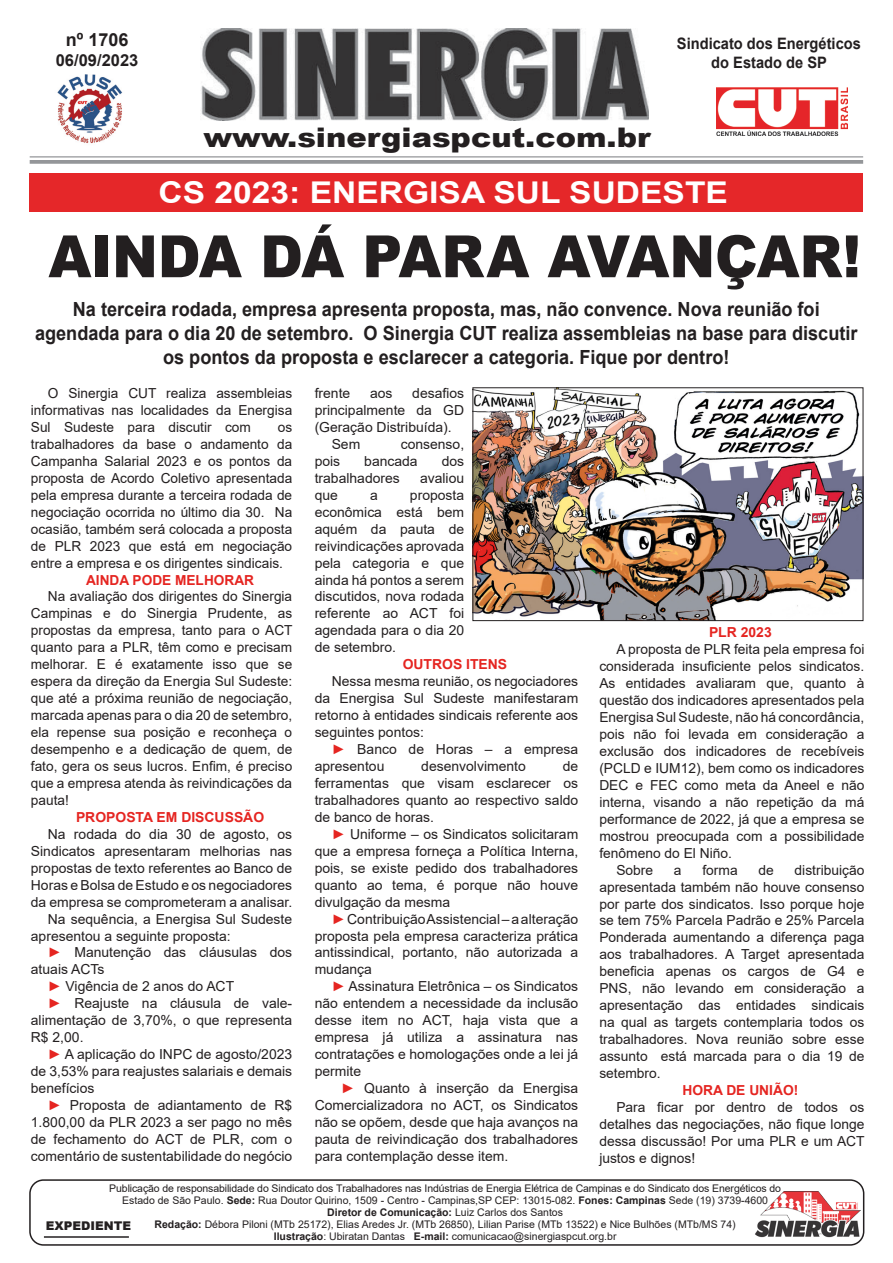
<style>
.page{position:relative;width:893px;height:1263px;background:#fff}
.page>*{position:absolute;margin:0;border:0;box-sizing:border-box;transform-origin:0 0}
.t1{font:900 58.35px "Arial";letter-spacing:-.01em;color:#231f20;scale:.94 1}
.t2{font:700 30px "Arial";color:#fff;scale:1.12 1}
.t3{font:900 27px "Arial";color:#231f20;scale:1.13 1}
.t4{font:700 19.5px/24px "Arial";color:#231f20;text-align:center;scale:.93 1}
.t5{font:700 18px "Arial";color:#231f20}
.t6{font:700 16.5px "Arial";color:#231f20}
.t7{font:700 15.75px/18.8px "Arial";color:#231f20;text-align:center;scale:.93 1}
.t8{font:13.8px/17px "Arial";color:#231f20;text-align:justify}
.t9{font:700 13.8px "Arial";color:#e52521}
.t10{font:900 12px "Arial";color:#231f20}
.t11{font:10.5px "Arial";color:#231f20}
.t12{font:700 10.5px "Arial";color:#231f20}
.s1{color:#e52521}
.s2{font-weight:700}
.s3{font-weight:400}
</style>
<div class="page">
<div style="left:29px;top:174px;width:834px;height:38px;background:#e52729"></div>
<img style="left:716px;top:88px;width:131px;height:47px">
<img style="left:57px;top:75px;width:65px;height:69px">
<img style="left:201px;top:28px;width:448px;height:93px">
<hr style="left:30px;top:156px;width:833px;height:1px;background:#949699">
<svg style="left:30px;top:160px;width:833px;height:4px;background:#9a9c9f"></svg>
<img style="left:475px;top:390px;width:386px;height:229px">
<div style="left:473px;top:388px;width:390px;height:233px;border:1px solid #231f20"></div>
<hr style="left:44px;top:1236px;width:85px;height:2px;background:#231f20">
<div style="left:29px;top:1179px;width:835px;height:67px;border:2px solid #231f20;border-radius:14px"></div>
<img style="left:755px;top:1191px;width:106px;height:47px">
<p class="t5" style="left:66px;top:27px;width:64px">nº 1706</p>
<p class="t6" style="left:56px;top:49px;width:84px">06/09/2023</p>
<p class="t7" style="left:677px;top:35px;width:199px">Sindicato dos Energéticos do Estado de SP</p>
<p class="t3" style="left:203px;top:118px;width:397px">www.sinergiaspcut.com.br</p>
<p class="t2" style="left:158px;top:171px;width:510px">CS 2023: ENERGISA SUL SUDESTE</p>
<p class="t1" style="left:48px;top:214px;width:866px">AINDA DÁ PARA AVANÇAR!</p>
<p class="t4" style="left:35px;top:298px;width:886px">Na terceira rodada, empresa apresenta proposta, mas, não convence. Nova reunião foi agendada para o dia 20 de setembro. O Sinergia CUT realiza assembleias na base para discutir os pontos da proposta e esclarecer a categoria. Fique por dentro!</p>
<p class="t8" style="left:31px;top:385px;width:263px;text-indent:17px">O Sinergia CUT realiza assembleias informativas nas localidades da Energisa Sul Sudeste para discutir com</p>
<p class="t8" style="left:31px;top:418px;width:263px;text-indent:247px">os trabalhadores da base o andamento da Campanha Salarial 2023 e os pontos da proposta de Acordo Coletivo apresentada pela empresa durante a terceira rodada de negociação ocorrida no último dia 30. Na ocasião, também será colocada a proposta de PLR 2023 que está em negociação entre a empresa e os dirigentes sindicais.</p>
<p class="t9" style="left:86px;top:570px;width:169px">AINDA PODE MELHORAR</p>
<p class="t8" style="left:31px;top:588px;width:263px;text-indent:17px">Na avaliação dos dirigentes do Sinergia Campinas e do Sinergia Prudente, as propostas da empresa, tanto para o ACT quanto para a PLR, têm como e precisam melhorar. E é exatamente isso que se espera da direção da Energia Sul Sudeste: que até a próxima reunião de negociação, marcada apenas para o dia 20 de setembro, ela repense sua posição e reconheça o desempenho e a dedicação de quem, de fato, gera os seus lucros. Enfim, é preciso que a empresa atenda às reivindicações da pauta!</p>
<p class="t9" style="left:76px;top:807px;width:190px">PROPOSTA EM DISCUSSÃO</p>
<p class="t8" style="left:31px;top:825px;width:263px;text-indent:17px">Na rodada do dia 30 de agosto, os Sindicatos apresentaram melhorias nas propostas de texto referentes ao Banco de Horas e Bolsa de Estudo e os negociadores da empresa se comprometeram a analisar.</p>
<p class="t8" style="left:31px;top:910px;width:263px;text-indent:17px">Na sequência, a Energisa Sul Sudeste apresentou a seguinte proposta:</p>
<p class="t8" style="left:31px;top:944px;width:263px;text-indent:17px"><span class="s1">►</span> Manutenção das cláusulas dos atuais ACTs</p>
<p class="t8" style="left:48px;top:978px;width:188px"><span class="s1">►</span> Vigência de 2 anos do ACT</p>
<p class="t8" style="left:31px;top:995px;width:263px;text-indent:17px"><span class="s1">►</span> Reajuste na cláusula de vale&shy;alimentação de 3,70%, o que representa R$ 2,00.</p>
<p class="t8" style="left:31px;top:1046px;width:263px;text-indent:17px"><span class="s1">►</span> A aplicação do INPC de agosto/2023 de 3,53% para reajustes salariais e demais benefícios</p>
<p class="t8" style="left:31px;top:1096px;width:263px;text-indent:17px"><span class="s1">►</span> Proposta de adiantamento de R$ 1.800,00 da PLR 2023 a ser pago no mês de fechamento do ACT de PLR, com o comentário de sustentabilidade do negócio</p>
<p class="t8" style="left:315px;top:385px;width:37px">frente</p>
<p class="t8" style="left:370px;top:385px;width:24px">aos</p>
<p class="t8" style="left:315px;top:385px;width:151px;text-indent:98px">desafios principalmente da GD (Geração Distribuída).</p>
<p class="t8" style="left:332px;top:435px;width:30px">Sem</p>
<p class="t8" style="left:401px;top:435px;width:65px">consenso,</p>
<p class="t8" style="left:315px;top:452px;width:27px">pois</p>
<p class="t8" style="left:364px;top:452px;width:55px">bancada</p>
<p class="t8" style="left:442px;top:452px;width:24px">dos</p>
<p class="t8" style="left:315px;top:469px;width:87px">trabalhadores</p>
<p class="t8" style="left:420px;top:469px;width:46px">avaliou</p>
<p class="t8" style="left:315px;top:486px;width:25px">que</p>
<p class="t8" style="left:370px;top:486px;width:9px">a</p>
<p class="t8" style="left:315px;top:486px;width:151px;text-indent:95px">proposta econômica está bem aquém da pauta de reivindicações aprovada pela categoria e que ainda há pontos a serem discutidos, nova rodada referente ao ACT foi agendada para o dia 20 de setembro.</p>
<p class="t9" style="left:403px;top:655px;width:106px">OUTROS ITENS</p>
<p class="t8" style="left:315px;top:673px;width:265px;text-indent:17px">Nessa mesma reunião, os negociadores da Energisa Sul Sudeste manifestaram retorno à entidades sindicais referente aos seguintes pontos:</p>
<p class="t8" style="left:315px;top:741px;width:265px;text-indent:17px"><span class="s1">►</span> Banco de Horas – a empresa apresentou</p>
<p class="t8" style="left:315px;top:757px;width:265px;text-indent:248px">de ferramentas que visam esclarecer os trabalhadores quanto ao respectivo saldo de banco de horas.</p>
<p class="t8" style="left:315px;top:825px;width:265px;text-indent:17px"><span class="s1">►</span> Uniforme – os Sindicatos solicitaram que a empresa forneça a Política Interna, pois, se existe pedido dos trabalhadores quanto ao tema, é porque não houve divulgação da mesma</p>
<p class="t8" style="left:315px;top:910px;width:265px;text-indent:17px"><span class="s1">►</span> Contribuição Assistencial – a alteração proposta pela empresa caracteriza prática antissindical, portanto, não autorizada a mudança</p>
<p class="t8" style="left:315px;top:978px;width:265px;text-indent:17px"><span class="s1">►</span> Assinatura Eletrônica – os Sindicatos não entendem a necessidade da inclusão desse item no ACT, haja vista que a empresa já utiliza a assinatura nas contratações e homologações onde a lei já permite</p>
<p class="t8" style="left:315px;top:1080px;width:265px;text-indent:26px"><span class="s1">►</span> Quanto à inserção da Energisa Comercializadora no ACT, os Sindicatos não se opõem, desde que haja avanços na pauta de reivindicação dos trabalhadores para contemplação desse item.</p>
<p class="t8" style="left:421px;top:757px;width:106px">desenvolvimento</p>
<p class="t9" style="left:709px;top:623px;width:64px">PLR 2023</p>
<p class="t8" style="left:599px;top:641px;width:267px;text-indent:17px">A proposta de PLR feita pela empresa foi considerada insuficiente pelos sindicatos.<br>As entidades avaliaram que, quanto à questão dos indicadores apresentados pela Energisa Sul Sudeste, não há concordância, pois não foi levada em consideração a exclusão dos indicadores de recebíveis (PCLD e IUM12), bem como os indicadores DEC e FEC como meta da Aneel e não interna, visando a não repetição da má performance de 2022, já que a empresa se mostrou preocupada com a possibilidade fenômeno do El Niño.</p>
<p class="t8" style="left:616px;top:861px;width:38px">Sobre</p>
<p class="t8" style="left:674px;top:861px;width:9px">a</p>
<p class="t8" style="left:702px;top:861px;width:37px">forma</p>
<p class="t8" style="left:758px;top:861px;width:17px">de</p>
<p class="t8" style="left:599px;top:861px;width:267px;text-indent:195px">distribuição apresentada também não houve consenso por parte dos sindicatos. Isso porque hoje se tem 75% Parcela Padrão e 25% Parcela Ponderada aumentando a diferença paga aos trabalhadores. A Target apresentada beneficia apenas os cargos de G4 e PNS, não levando em consideração a apresentação das entidades sindicais na qual as targets contemplaria todos os trabalhadores. Nova reunião sobre esse assunto está marcada para o dia 19 de setembro.</p>
<p class="t9" style="left:682px;top:1080px;width:118px">HORA DE UNIÃO!</p>
<p class="t8" style="left:599px;top:1098px;width:267px;text-indent:17px">Para ficar por dentro de todos os detalhes das negociações, não fique longe dessa discussão! Por uma PLR e um ACT justos e dignos!</p>
<p class="t11" style="left:109px;top:1181px;width:673px">Publicação de responsabilidade do Sindicato dos Trabalhadores nas Indústrias de Energia Elétrica de Campinas e do Sindicato dos Energéticos do</p>
<p class="t11" style="left:122px;top:1193px;width:647px">Estado de São Paulo. <span class="s2">Sede:</span> Rua Doutor Quirino, 1509 - Centro - Campinas,SP CEP: 13015-082. <span class="s2">Fones: Campinas</span> Sede (19) 3739-4600</p>
<p class="t12" style="left:327px;top:1205px;width:237px">Diretor de Comunicação: <span class="s3">Luiz Carlos dos Santos</span></p>
<p class="t11" style="left:154px;top:1217px;width:583px"><span class="s2">Redação:</span> Débora Piloni (MTb 25172), Elias Aredes Jr. (MTb 26850), Lilian Parise (MTb 13522) e Nice Bulhões (MTb/MS 74)</p>
<p class="t11" style="left:274px;top:1229px;width:344px"><span class="s2">Ilustração</span>: Ubiratan Dantas <span class="s2">E-mail:</span> comunicacao@sinergiaspcut.org.br</p>
<p class="t10" style="left:46px;top:1217px;width:87px">EXPEDIENTE</p>
</div>
